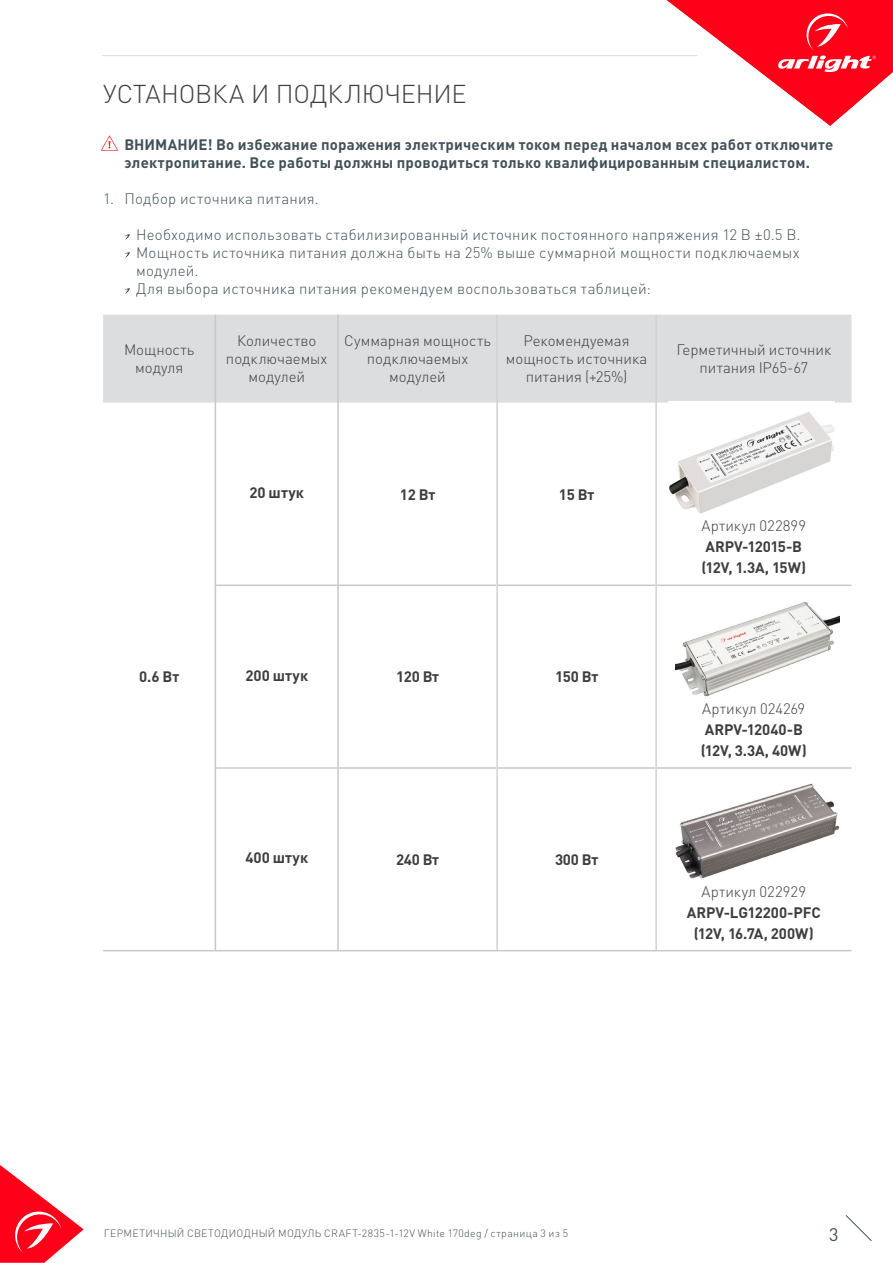
<style>
.page{position:relative;width:893px;height:1263px;background:#fff}
.page>*{position:absolute;margin:0;border:0;box-sizing:border-box;transform-origin:0 0}
.Attention{font:300 25.5px "DIN Pro";letter-spacing:-.005em;color:#3e3e3f}
.t1{font:18px "DIN Pro";color:#425159}
.t2{font:300 15px/18px "DIN Pro";letter-spacing:.02em;color:#425159}
.t3{font:300 15px/18px "DIN Pro";color:#3e3e3f;text-align:center}
.t4{font:700 15px/18px "DIN Pro";letter-spacing:.015em;color:#425159}
.t5{font:700 15px "DIN Pro";letter-spacing:-.005em;color:#3e3e3f}
.t6{font:300 10.5px "DIN Pro";letter-spacing:.03em;color:#425159}
</style>
<div class="page">
<svg style="left:0;top:1165px;width:84px;height:98px"></svg>
<svg style="left:845px;top:1215px;width:27px;height:26px"></svg>
<svg style="left:667px;top:0;width:226px;height:126px"></svg>
<svg style="left:101px;top:135px;width:17px;height:16px"></svg>
<svg style="left:124px;top:234px;width:6px;height:6px"></svg>
<svg style="left:124px;top:252px;width:6px;height:6px"></svg>
<svg style="left:124px;top:288px;width:6px;height:6px"></svg>
<hr style="left:102px;top:55px;width:595px;height:1px;background:#dcdddf">
<div style="left:103px;top:315px;width:748px;height:88px;background:#dcdddf"></div>
<hr style="left:216px;top:584px;width:121px;height:2px;background:#c7c8ca">
<hr style="left:339px;top:584px;width:157px;height:2px;background:#c7c8ca">
<hr style="left:498px;top:584px;width:157px;height:2px;background:#c7c8ca">
<hr style="left:657px;top:584px;width:194px;height:2px;background:#c7c8ca">
<hr style="left:216px;top:767px;width:121px;height:2px;background:#cccdcf">
<hr style="left:339px;top:767px;width:157px;height:2px;background:#c7c8ca">
<hr style="left:498px;top:767px;width:157px;height:2px;background:#c7c8ca">
<hr style="left:657px;top:767px;width:194px;height:2px;background:#c7c8ca">
<hr style="left:215px;top:950px;width:124px;height:1px;background:#c7c8ca">
<hr style="left:339px;top:950px;width:158px;height:1px;background:#c7c8ca">
<hr style="left:497px;top:950px;width:159px;height:1px;background:#c7c8ca">
<hr style="left:656px;top:950px;width:195px;height:1px;background:#c7c8ca">
<hr style="left:337px;top:315px;width:2px;height:88px;background:#c7c8ca">
<hr style="left:337px;top:403px;width:2px;height:182px;background:#c7c8ca">
<hr style="left:337px;top:585px;width:2px;height:183px;background:#c7c8ca">
<hr style="left:337px;top:768px;width:2px;height:182px;background:#c7c8ca">
<hr style="left:496px;top:315px;width:2px;height:88px;background:#d1d2d4">
<hr style="left:496px;top:403px;width:2px;height:182px;background:#d1d2d4">
<hr style="left:496px;top:585px;width:2px;height:183px;background:#d1d2d4">
<hr style="left:496px;top:768px;width:2px;height:182px;background:#d1d2d4">
<hr style="left:655px;top:315px;width:2px;height:88px;background:#d1d2d4">
<hr style="left:655px;top:403px;width:2px;height:182px;background:#d1d2d4">
<hr style="left:655px;top:585px;width:2px;height:183px;background:#d1d2d4">
<hr style="left:655px;top:768px;width:2px;height:182px;background:#d1d2d4">
<hr style="left:215px;top:315px;width:1px;height:88px;background:#c7c8ca">
<hr style="left:215px;top:403px;width:1px;height:182px;background:#c7c8ca">
<hr style="left:215px;top:585px;width:1px;height:183px;background:#c7c8ca">
<hr style="left:215px;top:768px;width:1px;height:182px;background:#c7c8ca">
<hr style="left:103px;top:950px;width:112px;height:1px;background:#c7c8ca">
<img style="left:675px;top:602px;width:164px;height:95px">
<img style="left:668px;top:402px;width:167px;height:112px">
<img style="left:675px;top:783px;width:165px;height:96px">
<p class="Attention" style="left:103px;top:76px;width:365px">УСТАНОВКА И ПОДКЛЮЧЕНИЕ</p>
<p class="t4" style="left:124px;top:134px;width:711px">ВНИМАНИЕ! Во избежание поражения электрическим током перед началом всех работ отключите электропитание. Все работы должны проводиться только квалифицированным специалистом.</p>
<p class="t2" style="left:103px;top:188px;width:217px">1. Подбор источника питания.</p>
<p class="t2" style="left:136px;top:224px;width:666px">Необходимо использовать стабилизированный источник постоянного напряжения 12 В ±0.5 В.</p>
<p class="t2" style="left:136px;top:242px;width:665px">Мощность источника питания должна быть на 25% выше суммарной мощности подключаемых модулей.</p>
<p class="t2" style="left:136px;top:278px;width:516px">Для выбора источника питания рекомендуем воспользоваться таблицей:</p>
<p class="t3" style="left:124px;top:340px;width:72px">Мощность модуля</p>
<p class="t3" style="left:226px;top:331px;width:103px">Количество подключаемых модулей</p>
<p class="t3" style="left:344px;top:331px;width:148px">Суммарная мощность подключаемых модулей</p>
<p class="t3" style="left:506px;top:331px;width:143px">Рекомендуемая мощность источника питания (+25%)</p>
<p class="t3" style="left:676px;top:340px;width:156px">Герметичный источник</p>
<p class="t3" style="left:699px;top:358px;width:110px">питания IP65-67</p>
<p class="t5" style="left:250px;top:482px;width:56px">20 штук</p>
<p class="t5" style="left:400px;top:484px;width:37px">12 Вт</p>
<p class="t5" style="left:559px;top:484px;width:37px">15 Вт</p>
<p class="t5" style="left:139px;top:667px;width:41px">0.6 Вт</p>
<p class="t5" style="left:245px;top:665px;width:64px">200 штук</p>
<p class="t5" style="left:396px;top:667px;width:45px">120 Вт</p>
<p class="t5" style="left:555px;top:667px;width:45px">150 Вт</p>
<p class="t5" style="left:245px;top:848px;width:64px">400 штук</p>
<p class="t5" style="left:396px;top:849px;width:45px">240 Вт</p>
<p class="t5" style="left:555px;top:849px;width:45px">300 Вт</p>
<p class="t3" style="left:702px;top:516px;width:106px">Артикул 022899</p>
<p class="t5" style="left:705px;top:537px;width:98px">ARPV-12015-B</p>
<p class="t5" style="left:701px;top:558px;width:106px">(12V, 1.3A, 15W)</p>
<p class="t3" style="left:702px;top:699px;width:105px">Артикул 024269</p>
<p class="t5" style="left:705px;top:719px;width:100px">ARPV-12040-B</p>
<p class="t5" style="left:701px;top:740px;width:108px">(12V, 3.3A, 40W)</p>
<p class="t3" style="left:702px;top:881px;width:106px">Артикул 022929</p>
<p class="t5" style="left:687px;top:902px;width:135px">ARPV-LG12200-PFC</p>
<p class="t5" style="left:694px;top:923px;width:121px">(12V, 16.7A, 200W)</p>
<p class="t6" style="left:104px;top:1226px;width:466px">ГЕРМЕТИЧНЫЙ СВЕТОДИОДНЫЙ МОДУЛЬ CRAFT-2835-1-12V White 170deg / страница 3 из 5</p>
<p class="t1" style="left:829px;top:1222px;width:11px">3</p>
</div>
